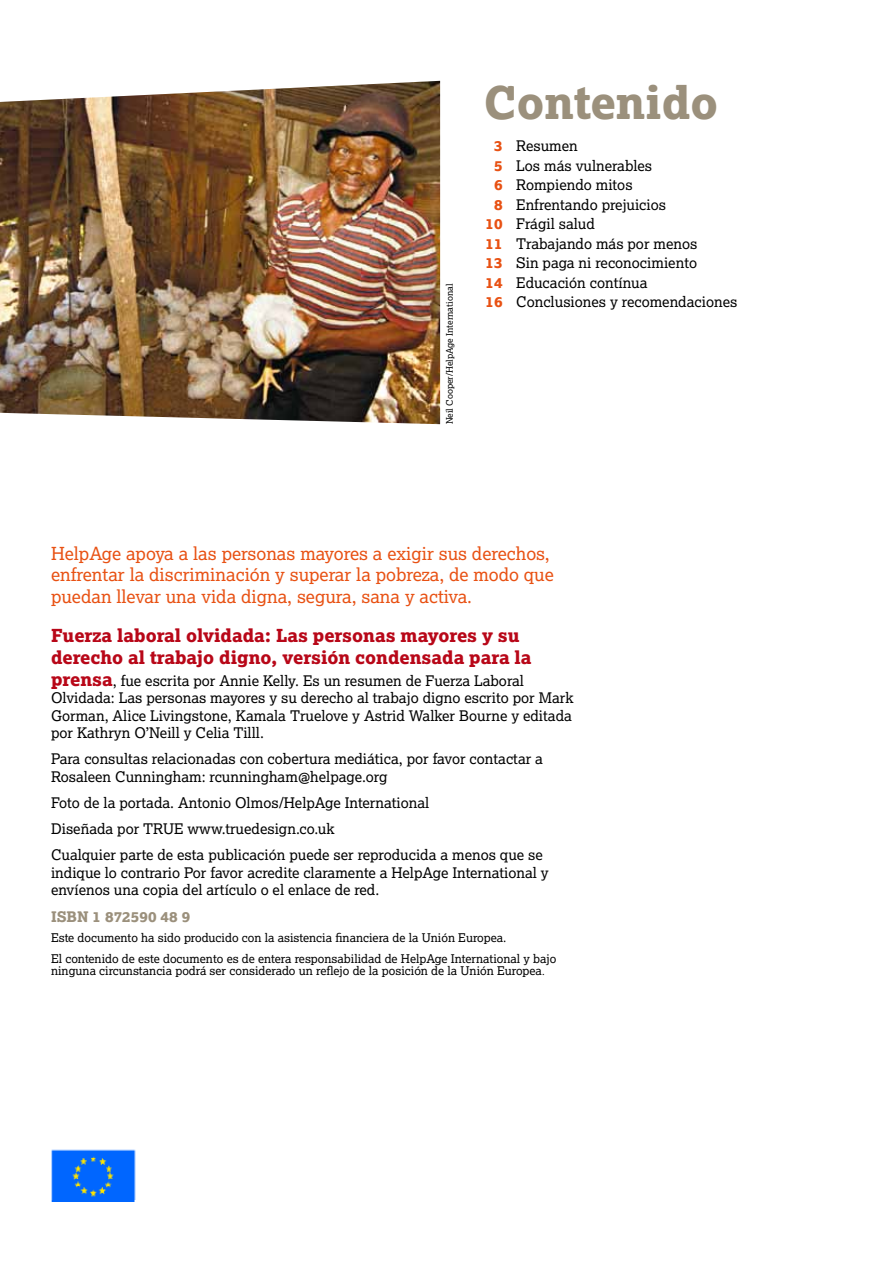
<style>
.page{position:relative;width:893px;height:1263px;background:#fff}
.page>*{position:absolute;margin:0;border:0;box-sizing:border-box;transform-origin:0 0}
.t1{font:45px "Lexia X Bold";color:#9b907c}
.t2{font:18px/21.6px "Lexia";color:#e85113}
.t3{font:18px/21.6px "Lexia X Bold";color:#b80718}
.t4{font:14.7px/17.5px "Lexia";color:#000}
.t5{font:14.7px "Lexia X Bold";color:#9b907c}
.t6{font:12px/20.5px "Lexia";color:#000}
.t7{font:9px "Lexia";color:#000}
.s1{font-family:"Lexia X Bold";color:#e85113}
.s2{font-family:"Lexia X Bold";font-size:18px;color:#b80718}
.s3{font-size:9.75px}
</style>
<div class="page">
<img style="left:0;top:81px;width:440px;height:343px">
<img style="left:51px;top:1150px;width:85px;height:51px">
<p class="t7" style="left:444px;top:424px;width:142px;rotate:-90deg">Neil Cooper/HelpAge International</p>
<h1 class="t1" style="left:484px;top:74px;width:236px">Contenido</h1>
<p class="t4" style="left:494px;top:137px;width:85px"><span class="s1">3</span> Resumen</p>
<p class="t4" style="left:494px;top:156px;width:159px"><span class="s1">5</span> Los más vulnerables</p>
<p class="t4" style="left:494px;top:176px;width:140px"><span class="s1">6</span> Rompiendo mitos</p>
<p class="t4" style="left:494px;top:195px;width:173px"><span class="s1">8</span> Enfrentando prejuicios</p>
<p class="t4" style="left:486px;top:215px;width:111px"><span class="s1">10</span> Frágil salud</p>
<p class="t4" style="left:486px;top:234px;width:213px"><span class="s1">11</span> Trabajando más por menos</p>
<p class="t4" style="left:486px;top:254px;width:213px"><span class="s1">13</span> Sin paga ni reconocimiento</p>
<p class="t4" style="left:486px;top:273px;width:163px"><span class="s1">14</span> Educación contínua</p>
<p class="t4" style="left:486px;top:293px;width:253px"><span class="s1">16</span> Conclusiones y recomendaciones</p>
<p class="t2" style="left:51px;top:542px;width:504px">HelpAge apoya a las personas mayores a exigir sus derechos, enfrentar la discriminación y superar la pobreza, de modo que puedan llevar una vida digna, segura, sana y activa.</p>
<p class="t3" style="left:51px;top:625px;width:482px">Fuerza laboral olvidada: Las personas mayores y su derecho al trabajo digno, versión condensada para la</p>
<p class="t4" style="left:51px;top:671px;width:524px"><span class="s2">prensa</span>, fue escrita por Annie Kelly. Es un resumen de Fuerza Laboral Olvidada: Las personas mayores y su derecho al trabajo digno escrito por Mark Gorman, Alice Livingstone, Kamala Truelove y Astrid Walker Bourne y editada por Kathryn O’Neill y Celia Tilll.</p>
<p class="t4" style="left:51px;top:750px;width:494px">Para consultas relacionadas con cobertura mediática, por favor contactar a<br>Rosaleen Cunningham: rcunningham@helpage.org</p>
<p class="t4" style="left:51px;top:789px;width:493px;line-height:26.1px">Foto de la portada. Antonio Olmos/HelpAge International<br>Diseñada por TRUE www.truedesign.co.uk<br>Cualquier parte de esta publicación puede ser reproducida a menos que se</p>
<p class="t4" style="left:51px;top:863px;width:499px">indique lo contrario Por favor acredite claramente a HelpAge International y envíenos una copia del artículo o el enlace de red.</p>
<p class="t5" style="left:51px;top:907px;width:141px">ISBN 1 872590 48 9</p>
<p class="t6" style="left:51px;top:927px;width:507px">Este documento ha sido producido con la asistencia financiera de la Unión Europea.<br>El contenido de este documento es de entera responsabilidad de HelpAge International y bajo</p>
<p class="t6" style="left:51px;top:960px;width:495px">ninguna circunstancia podrá ser considerado un reflejo de la posición de la Unión Europea<span class="s3">.</span></p>
</div>
